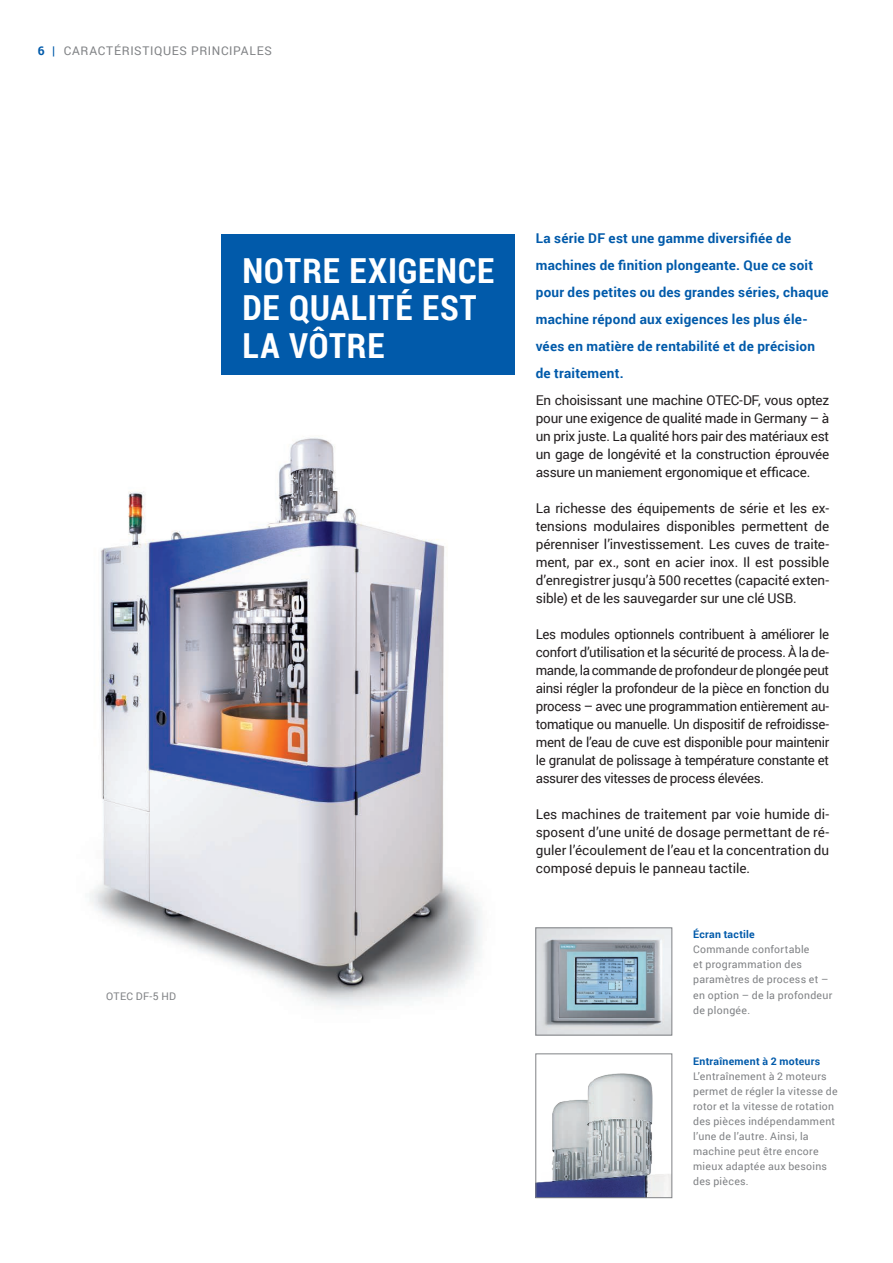
<style>
.page{position:relative;width:893px;height:1263px;background:#fff}
.page>*{position:absolute;margin:0;border:0;box-sizing:border-box;transform-origin:0 0}
.t1{font:700 34.5px/37.5px "Roboto Condensed";letter-spacing:.025em;color:#fff}
.t2{font:13.5px/18px "Roboto";letter-spacing:-.01em;color:#231f20;text-align:justify}
.t3{font:700 13.5px/27px "Roboto";letter-spacing:.015em;color:#015aaa}
.t4{font:12px "Roboto";letter-spacing:.055em;color:#808285}
.t5{font:10.5px/15px "Roboto";letter-spacing:.025em;color:#808285}
.t6{font:700 10.5px "Roboto";letter-spacing:.025em;color:#015aaa}
.s1{font-weight:700;color:#015aaa}
</style>
<div class="page">
<img style="left:89px;top:349px;width:426px;height:659px">
<img style="left:537px;top:929px;width:133px;height:104px">
<div style="left:535px;top:927px;width:137px;height:108px;border:1px solid #808285"></div>
<img style="left:537px;top:1073px;width:133px;height:123px">
<div style="left:535px;top:1053px;width:137px;height:145px;border:1px solid #808285"></div>
<div style="left:221px;top:234px;width:293px;height:140px;background:#015aaa"></div>
<p class="t4" style="left:38px;top:42px;width:236px"><span class="s1">6 |</span> CARACTÉRISTIQUES PRINCIPALES</p>
<p class="t5" style="left:106px;top:988px;width:71px">OTEC DF-5 HD</p>
<h1 class="t1" style="left:242px;top:250px;width:253px">NOTRE EXIGENCE<br>DE QUALITÉ EST<br>LA VÔTRE</h1>
<p class="t3" style="left:536px;top:225px;width:294px">La série DF est une gamme diversifiée de machines de finition plongeante. Que ce soit pour des petites ou des grandes séries, chaque machine répond aux exigences les plus éle&shy;vées en matière de rentabilité et de précision de traitement.</p>
<p class="t2" style="left:536px;top:391px;width:295px">En choisissant une machine OTEC-DF, vous optez pour une exigence de qualité made in Germany – à un prix juste. La qualité hors pair des matériaux est un gage de longévité et la construction éprouvée assure un maniement ergonomique et efficace.</p>
<p class="t2" style="left:536px;top:499px;width:295px">La richesse des équipements de série et les ex&shy;tensions modulaires disponibles permettent de pérenniser l’investissement. Les cuves de traite&shy;ment, par ex., sont en acier inox. Il est possible d’enregistrer jusqu’à 500 recettes (capacité exten&shy;sible) et de les sauvegarder sur une clé USB.</p>
<p class="t2" style="left:536px;top:625px;width:295px">Les modules optionnels contribuent à améliorer le confort d’utilisation et la sécurité de process. À la de&shy;mande, la commande de profondeur de plongée peut ainsi régler la profondeur de la pièce en fonction du process – avec une programmation entièrement au&shy;tomatique ou manuelle. Un dispositif de refroidisse&shy;ment de l’eau de cuve est disponible pour maintenir le granulat de polissage à température constante et assurer des vitesses de process élevées.</p>
<p class="t2" style="left:536px;top:805px;width:295px">Les machines de traitement par voie humide di&shy;sposent d’une unité de dosage permettant de ré&shy;guler l’écoulement de l’eau et la concentration du composé depuis le panneau tactile.</p>
<p class="t6" style="left:693px;top:927px;width:63px">Écran tactile</p>
<p class="t5" style="left:693px;top:942px;width:141px">Commande confortable<br>et programmation des paramètres de process et – en option – de la profondeur de plongée.</p>
<p class="t6" style="left:693px;top:1053px;width:129px">Entraînement à 2 moteurs</p>
<p class="t5" style="left:693px;top:1068px;width:146px">L’entraînement à 2 moteurs permet de régler la vitesse de rotor et la vitesse de rotation des pièces indépendamment l’une de l’autre. Ainsi, la machine peut être encore mieux adaptée aux besoins des pièces.</p>
</div>
